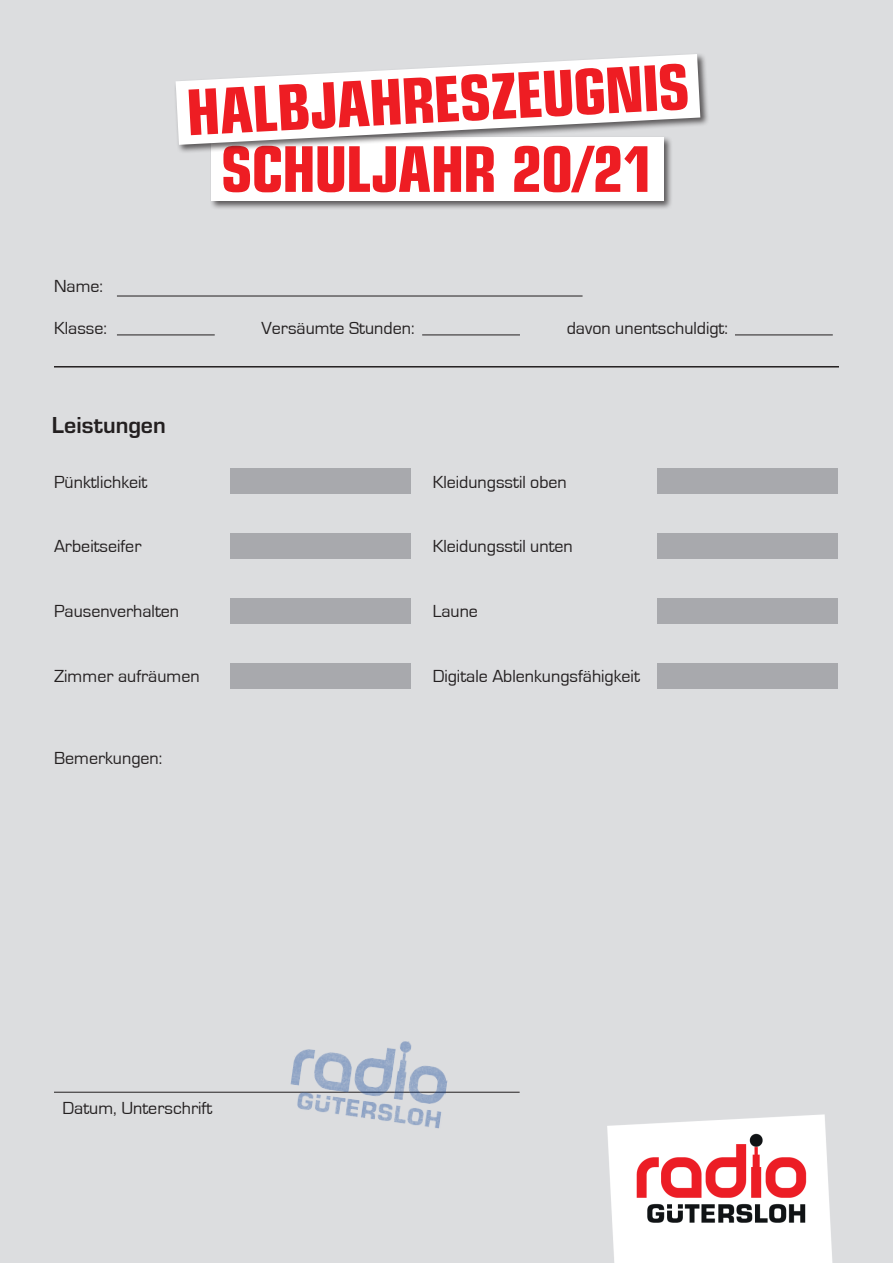
<style>
.page{position:relative;width:893px;height:1263px;background:#dcdddf}
.page>*{position:absolute;margin:0;border:0;box-sizing:border-box;transform-origin:0 0}
.t1{font:68.4px "Eurostile Con Hea";letter-spacing:-.02em;color:#ee1d23}
.t2{font:700 24px "Eurostile";color:#231f20}
.t3{font:18px "Eurostile";color:#231f20}
</style>
<div class="page">
<div style="left:210px;top:135px;width:464px;height:75px;background:#231f20;opacity:.7"></div>
<div style="left:212px;top:137px;width:452px;height:64px;background:#fff"></div>
<div style="left:174px;top:52px;width:535px;height:102px;background:#231f20;opacity:.7"></div>
<svg style="left:176px;top:54px;width:524px;height:91px;fill:#fff"></svg>
<hr style="left:54px;top:366px;width:785px;height:1px;background:#231f20">
<hr style="left:117px;top:335px;width:98px;height:1px;background:#231f20">
<hr style="left:422px;top:335px;width:98px;height:1px;background:#231f20">
<hr style="left:735px;top:335px;width:98px;height:1px;background:#231f20">
<hr style="left:117px;top:296px;width:466px;height:1px;background:#231f20">
<hr style="left:54px;top:1092px;width:466px;height:1px;background:#231f20">
<div style="left:231px;top:469px;width:180px;height:25px;background:#a8a9ad"></div>
<div style="left:658px;top:469px;width:180px;height:25px;background:#a8a9ad"></div>
<div style="left:231px;top:534px;width:180px;height:25px;background:#a8a9ad"></div>
<div style="left:658px;top:534px;width:180px;height:25px;background:#a8a9ad"></div>
<div style="left:231px;top:598px;width:180px;height:26px;background:#a8a9ad"></div>
<div style="left:658px;top:598px;width:180px;height:26px;background:#a8a9ad"></div>
<div style="left:231px;top:663px;width:180px;height:25px;background:#a8a9ad"></div>
<div style="left:658px;top:663px;width:180px;height:25px;background:#a8a9ad"></div>
<img style="left:607px;top:1114px;width:226px;height:149px">
<img style="left:286px;top:1041px;width:166px;height:88px">
<h1 class="t1" style="left:184px;top:63px;width:506px;rotate:-3deg">HALBJAHRESZEUGNIS</h1>
<p class="t3" style="left:54px;top:276px;width:51px">Name:</p>
<h1 class="t1" style="left:221px;top:120px;width:436px">SCHULJAHR 20/21</h1>
<p class="t3" style="left:54px;top:318px;width:55px">Klasse:</p>
<p class="t3" style="left:261px;top:318px;width:154px">Versäumte Stunden:</p>
<p class="t3" style="left:567px;top:318px;width:163px">davon unentschuldigt:</p>
<h2 class="t2" style="left:52px;top:407px;width:115px">Leistungen</h2>
<p class="t3" style="left:54px;top:472px;width:95px">Pünktlichkeit</p>
<p class="t3" style="left:54px;top:537px;width:89px">Arbeitseifer</p>
<p class="t3" style="left:54px;top:602px;width:127px">Pausenverhalten</p>
<p class="t3" style="left:54px;top:666px;width:147px">Zimmer aufräumen</p>
<p class="t3" style="left:54px;top:748px;width:110px">Bemerkungen:</p>
<p class="t3" style="left:62px;top:1099px;width:151px">Datum, Unterschrift</p>
<p class="t3" style="left:433px;top:472px;width:136px">Kleidungsstil oben</p>
<p class="t3" style="left:433px;top:537px;width:142px">Kleidungsstil unten</p>
<p class="t3" style="left:433px;top:602px;width:47px">Laune</p>
<p class="t3" style="left:433px;top:666px;width:209px">Digitale Ablenkungsfähigkeit</p>
</div>
